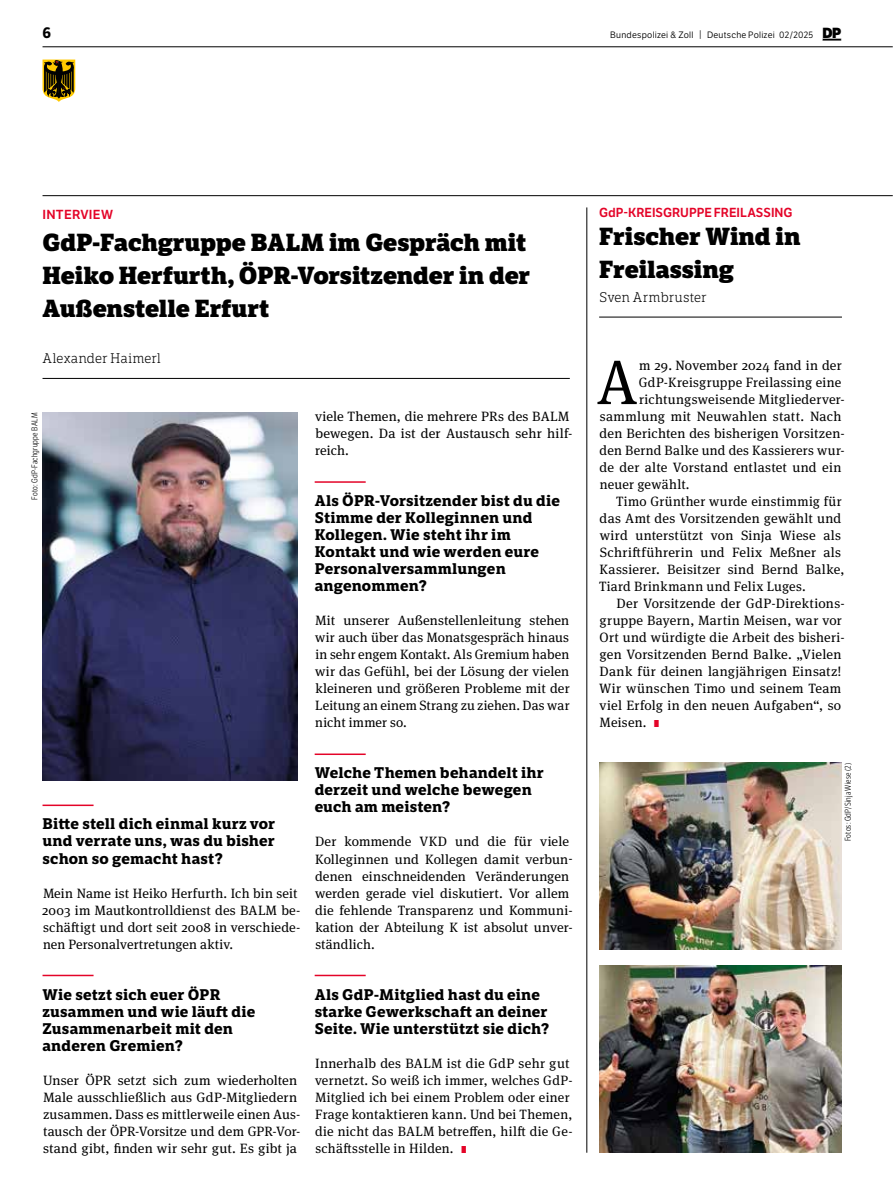
<style>
.page{position:relative;width:893px;height:1191px;background:#fff}
.page>*{position:absolute;margin:0;border:0;box-sizing:border-box;transform-origin:0 0}
.t1{font:62.85px "Meta Serif Pro";color:#000}
.t2{font:800 24px/33px "LFT Etica Sheriff";letter-spacing:-.005em;color:#000}
.t3{font:700 15px/17px "LFT Etica Sheriff";letter-spacing:.01em;color:#000}
.t4{font:700 15px "LFT Etica";color:#000}
.t5{font:13.5px/17px "Meta Serif Pro";letter-spacing:.015em;color:#000}
.t6{font:300 13.5px "LFT Etica Sheriff";color:#000}
.t7{font:12.75px "LFT Etica SB";letter-spacing:.005em;color:#e40428}
.t8{font:9px "LFT Etica Bk";letter-spacing:.025em;color:#000}
.t9{font:300 8.25px "LFT Etica Condensed";letter-spacing:.025em;color:#000}
.s1{font-size:9.3px}
.s2{font-family:"LFT Etica XB";font-size:14.25px}
.s3{font-family:"LFT Etica XB";font-size:9.75px;color:#e40428}
</style>
<div class="page">
<hr style="left:43px;top:195px;width:850px;height:1px;background:#000">
<hr style="left:43px;top:47px;width:850px;height:1px;background:#000">
<svg style="left:822px;top:39px;width:19px;height:2px"></svg>
<svg style="left:43px;top:60px;width:32px;height:42px"></svg>
<hr style="left:43px;top:378px;width:527px;height:1px;background:#000">
<hr style="left:43px;top:804px;width:51px;height:2px;background:#e40428">
<hr style="left:43px;top:974px;width:51px;height:2px;background:#e40428">
<hr style="left:315px;top:481px;width:51px;height:2px;background:#e40428">
<hr style="left:315px;top:753px;width:51px;height:2px;background:#e40428">
<hr style="left:315px;top:974px;width:51px;height:2px;background:#e40428">
<img style="left:43px;top:412px;width:255px;height:368px">
<hr style="left:587px;top:207px;width:1px;height:945px;background:#000">
<hr style="left:599px;top:317px;width:243px;height:1px;background:#000">
<img style="left:599px;top:762px;width:243px;height:187px">
<img style="left:599px;top:965px;width:243px;height:187px">
<p class="t4" style="left:43px;top:23px;width:10px">6</p>
<p class="t8" style="left:610px;top:29px;width:232px">Bundespolizei &amp; Zoll <span class="s1">|</span> Deutsche Polizei 02/2025 <span class="s2">DP</span></p>
<p class="t7" style="left:43px;top:207px;width:72px">INTERVIEW</p>
<h2 class="t2" style="left:43px;top:226px;width:489px">GdP-Fachgruppe BALM im Gespräch mit<br>Heiko Herfurth, ÖPR-Vorsitzender in der<br>Außenstelle Erfurt</h2>
<p class="t6" style="left:43px;top:350px;width:120px">Alexander Haimerl</p>
<p class="t9" style="left:30px;top:500px;width:89px;rotate:-90deg">Foto: GdP-Fachgruppe BALM</p>
<p class="t3" style="left:43px;top:815px;width:234px;text-align:justify">Bitte stell dich einmal kurz vor und verrate uns, was du bisher schon so gemacht hast?</p>
<p class="t5" style="left:42px;top:883px;width:260px">Mein Name ist Heiko Herfurth. Ich bin seit 2003 im Mautkontrolldienst des BALM be&shy;schäftigt und dort seit 2008 in verschiede&shy;nen Personalvertretungen aktiv.</p>
<p class="t3" style="left:43px;top:986px;width:214px">Wie setzt sich euer ÖPR zusammen und wie läuft die<br>Zusammenarbeit mit den anderen Gremien?</p>
<p class="t5" style="left:43px;top:1070px;width:259px">Unser ÖPR setzt sich zum wiederholten Male ausschließlich aus GdP-Mitgliedern zusammen. Dass es mittlerweile einen Aus&shy;tausch der ÖPR-Vorsitze und dem GPR-Vor&shy;stand gibt, finden wir sehr gut. Es gibt ja</p>
<p class="t5" style="left:315px;top:407px;width:259px">viele Themen, die mehrere PRs des BALM bewegen. Da ist der Austausch sehr hilf&shy;reich.</p>
<p class="t3" style="left:315px;top:492px;width:247px">Als ÖPR-Vorsitzender bist du die<br>Stimme der Kolleginnen und<br>Kollegen. Wie steht ihr im<br>Kontakt und wie werden eure<br>Personalversammlungen angenommen?</p>
<p class="t5" style="left:315px;top:611px;width:256px;text-align:justify">Mit unserer Außenstellenleitung stehen wir auch über das Monatsgespräch hinaus in sehr engem Kontakt. Als Gremium haben wir das Gefühl, bei der Lösung der vielen kleineren und größeren Probleme mit der Leitung an einem Strang zu ziehen. Das war nicht immer so.</p>
<p class="t3" style="left:315px;top:764px;width:231px">Welche Themen behandelt ihr derzeit und welche bewegen euch am meisten?</p>
<p class="t5" style="left:315px;top:832px;width:259px">Der kommende VKD und die für viele Kolleginnen und Kollegen damit verbun&shy;denen einschneidenden Veränderungen werden gerade viel diskutiert. Vor allem die fehlende Transparenz und Kommuni&shy;kation der Abteilung K ist absolut unver&shy;ständlich.</p>
<p class="t3" style="left:315px;top:986px;width:236px">Als GdP-Mitglied hast du eine starke Gewerkschaft an deiner<br>Seite. Wie unterstützt sie dich?</p>
<p class="t5" style="left:315px;top:1053px;width:259px">Innerhalb des BALM ist die GdP sehr gut vernetzt. So weiß ich immer, welches GdP-Mitglied ich bei einem Problem oder einer Frage kontaktieren kann. Und bei Themen, die nicht das BALM betreffen, hilft die Ge&shy;schäftsstelle in Hilden. <span class="s3">I</span></p>
<p class="t7" style="left:599px;top:205px;width:195px">GdP-KREISGRUPPE FREILASSING</p>
<h2 class="t2" style="left:599px;top:220px;width:203px">Frischer Wind in<br>Freilassing</h2>
<p class="t6" style="left:599px;top:289px;width:109px">Sven Armbruster</p>
<h1 class="t1" style="left:596px;top:337px;width:43px">A</h1>
<p class="t5" style="left:639px;top:356px;width:204px">m 29. November 2024 fand in der</p>
<p class="t5" style="left:639px;top:373px;width:204px">GdP-Kreisgruppe Freilassing eine</p>
<p class="t5" style="left:639px;top:390px;width:207px">richtungsweisende Mitgliederver-</p>
<p class="t5" style="left:600px;top:407px;width:243px">sammlung mit Neuwahlen statt. Nach</p>
<p class="t5" style="left:600px;top:424px;width:247px">den Berichten des bisherigen Vorsitzen-</p>
<p class="t5" style="left:600px;top:441px;width:247px">den Bernd Balke und des Kassierers wur-</p>
<p class="t5" style="left:600px;top:458px;width:243px">de der alte Vorstand entlastet und ein</p>
<p class="t5" style="left:600px;top:475px;width:91px">neuer gewählt.</p>
<p class="t5" style="left:616px;top:492px;width:227px">Timo Grünther wurde einstimmig für</p>
<p class="t5" style="left:600px;top:509px;width:243px">das Amt des Vorsitzenden gewählt und</p>
<p class="t5" style="left:600px;top:526px;width:243px">wird unterstützt von Sinja Wiese als</p>
<p class="t5" style="left:600px;top:543px;width:243px">Schriftführerin und Felix Meßner als</p>
<p class="t5" style="left:600px;top:560px;width:247px">Kassierer. Beisitzer sind Bernd Balke,</p>
<p class="t5" style="left:599px;top:577px;width:208px">Tiard Brinkmann und Felix Luges.</p>
<p class="t5" style="left:617px;top:594px;width:230px">Der Vorsitzende der GdP-Direktions-</p>
<p class="t5" style="left:599px;top:611px;width:244px">gruppe Bayern, Martin Meisen, war vor</p>
<p class="t5" style="left:599px;top:628px;width:247px">Ort und würdigte die Arbeit des bisheri-</p>
<p class="t5" style="left:599px;top:645px;width:243px">gen Vorsitzenden Bernd Balke. „Vielen</p>
<p class="t5" style="left:600px;top:662px;width:243px">Dank für deinen langjährigen Einsatz!</p>
<p class="t5" style="left:599px;top:679px;width:244px">Wir wünschen Timo und seinem Team</p>
<p class="t5" style="left:599px;top:696px;width:243px">viel Erfolg in den neuen Aufgaben“, so</p>
<p class="t5" style="left:600px;top:713px;width:61px">Meisen. <span class="s3">I</span></p>
<p class="t9" style="left:843px;top:841px;width:80px;rotate:-90deg">Fotos: GdP/Sinja Wiese (2)</p>
</div>
